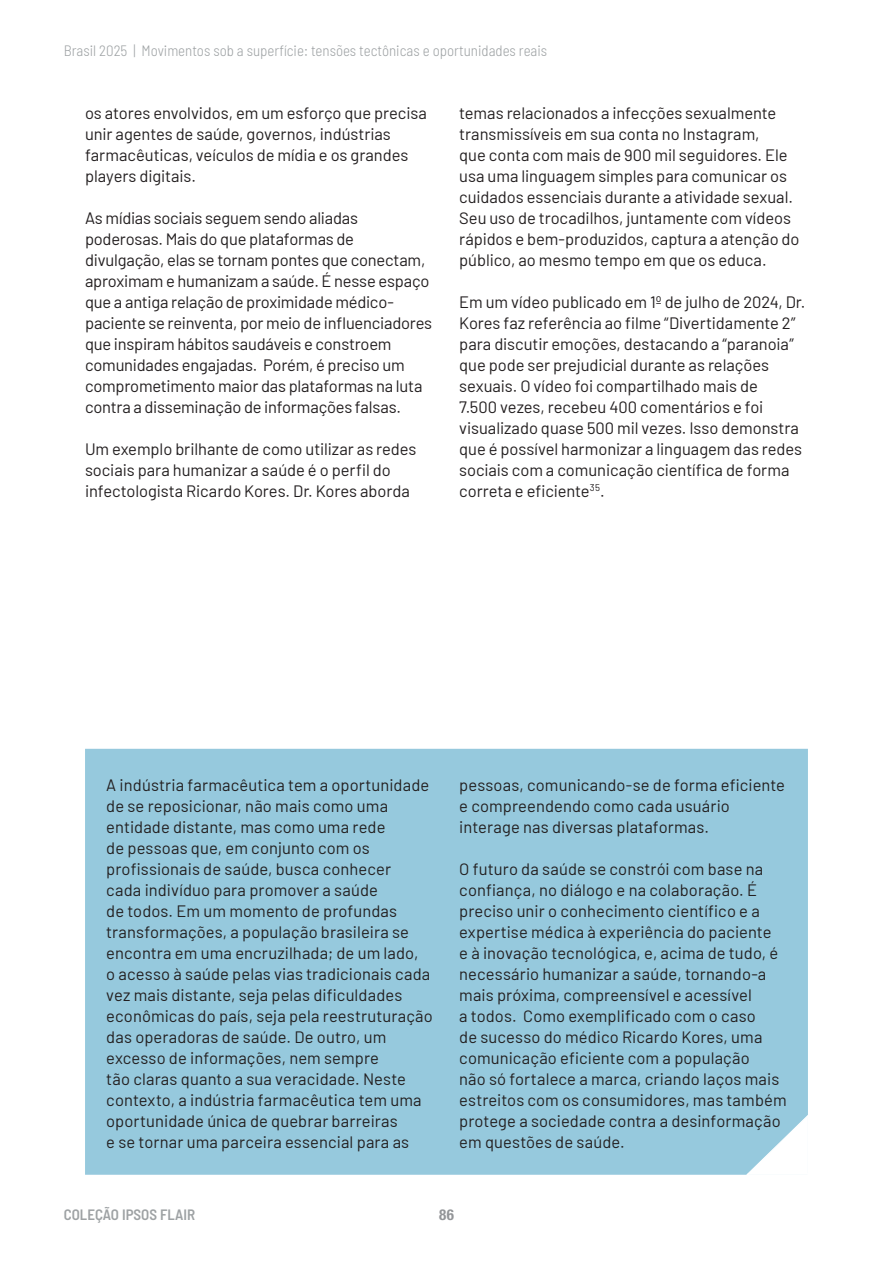
<style>
.page{position:relative;width:893px;height:1263px;background:#fff}
.page>*{position:absolute;margin:0;border:0;box-sizing:border-box;transform-origin:0 0}
.t1{font:16.5px/21px "Barlow";color:#231f20}
.t2{font:300 semi-condensed 15px "Barlow";color:#9ea2a4}
.t3{font:600 semi-condensed 15px "Barlow";color:#9ea2a4}
.t4{font:700 condensed 15px "Helvetica Neue LT Pro";color:#939598}
</style>
<div class="page">
<div style="left:85px;top:749px;width:723px;height:426px;background:#96c9dd"></div>
<svg style="left:745px;top:1114px;width:63px;height:61px"></svg>
<p class="t2" style="left:64px;top:40px;width:485px">Brasil 2025 | Movimentos sob a superfície: tensões tectônicas e oportunidades reais</p>
<p class="t1" style="left:85px;top:101px;width:343px">os atores envolvidos, em um esforço que precisa unir agentes de saúde, governos, indústrias farmacêuticas, veículos de mídia e os grandes players digitais.</p>
<p class="t1" style="left:85px;top:206px;width:349px">As mídias sociais seguem sendo aliadas poderosas. Mais do que plataformas de divulgação, elas se tornam pontes que conectam, aproximam e humanizam a saúde. É nesse espaço que a antiga relação de proximidade médico&shy;paciente se reinventa, por meio de influenciadores que inspiram hábitos saudáveis e constroem comunidades engajadas. Porém, é preciso um comprometimento maior das plataformas na luta contra a disseminação de informações falsas.</p>
<p class="t1" style="left:85px;top:437px;width:333px">Um exemplo brilhante de como utilizar as redes sociais para humanizar a saúde é o perfil do infectologista Ricardo Kores. Dr. Kores aborda</p>
<p class="t1" style="left:459px;top:101px;width:342px">temas relacionados a infecções sexualmente transmissíveis em sua conta no Instagram,<br>que conta com mais de 900 mil seguidores. Ele usa uma linguagem simples para comunicar os cuidados essenciais durante a atividade sexual.<br>Seu uso de trocadilhos, juntamente com vídeos rápidos e bem-produzidos, captura a atenção do público, ao mesmo tempo em que os educa.</p>
<p class="t1" style="left:459px;top:290px;width:348px">Em um vídeo publicado em 1º de julho de 2024, Dr.<br>Kores faz referência ao filme “Divertidamente 2” para discutir emoções, destacando a “paranoia” que pode ser prejudicial durante as relações sexuais. O vídeo foi compartilhado mais de<br>7.500 vezes, recebeu 400 comentários e foi visualizado quase 500 mil vezes. Isso demonstra que é possível harmonizar a linguagem das redes sociais com a comunicação científica de forma correta e eficiente<sup>35</sup>.</p>
<p class="t1" style="left:106px;top:773px;width:328px">A indústria farmacêutica tem a oportunidade de se reposicionar, não mais como uma entidade distante, mas como uma rede<br>de pessoas que, em conjunto com os profissionais de saúde, busca conhecer<br>cada indivíduo para promover a saúde<br>de todos. Em um momento de profundas transformações, a população brasileira se encontra em uma encruzilhada; de um lado,<br>o acesso à saúde pelas vias tradicionais cada vez mais distante, seja pelas dificuldades econômicas do país, seja pela reestruturação das operadoras de saúde. De outro, um excesso de informações, nem sempre<br>tão claras quanto a sua veracidade. Neste contexto, a indústria farmacêutica tem uma oportunidade única de quebrar barreiras<br>e se tornar uma parceira essencial para as</p>
<p class="t1" style="left:459px;top:773px;width:327px">pessoas, comunicando-se de forma eficiente e compreendendo como cada usuário interage nas diversas plataformas.</p>
<p class="t1" style="left:459px;top:857px;width:329px">O futuro da saúde se constrói com base na confiança, no diálogo e na colaboração. É preciso unir o conhecimento científico e a expertise médica à experiência do paciente<br>e à inovação tecnológica, e, acima de tudo, é necessário humanizar a saúde, tornando-a mais próxima, compreensível e acessível<br>a todos. Como exemplificado com o caso<br>de sucesso do médico Ricardo Kores, uma comunicação eficiente com a população<br>não só fortalece a marca, criando laços mais estreitos com os consumidores, mas também protege a sociedade contra a desinformação em questões de saúde.</p>
<p class="t3" style="left:64px;top:1204px;width:133px">COLEÇÃO IPSOS FLAIR</p>
<p class="t4" style="left:439px;top:1206px;width:16px">86</p>
</div>
